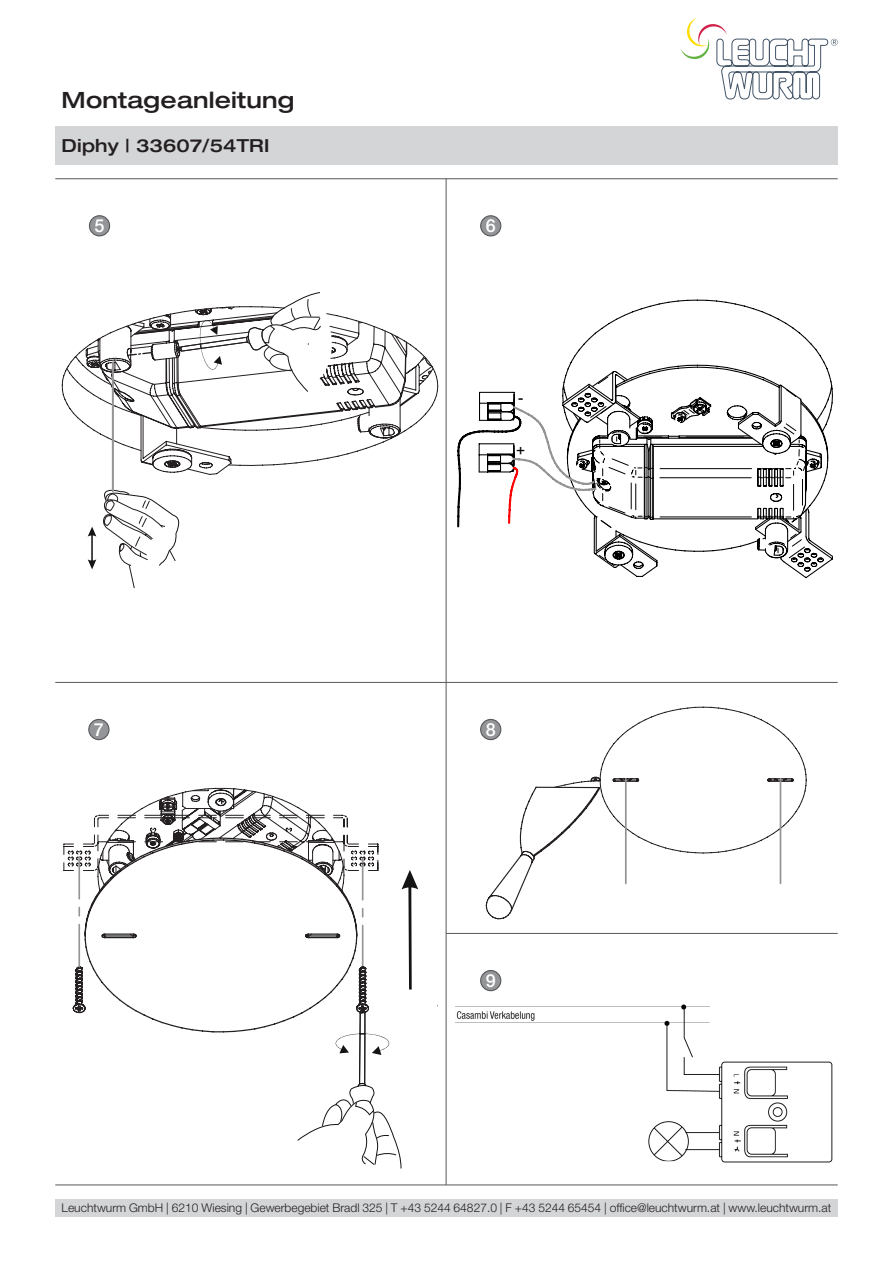
<style>
.page{position:relative;width:893px;height:1263px;background:#fff}
.page>*{position:absolute;margin:0;border:0;box-sizing:border-box;transform-origin:0 0}
.t1{font:500 expanded 22.5px "Helvetica Neue LT Pro";letter-spacing:.01em;color:#231f20}
.t2{font:500 expanded 18px "Helvetica Neue LT Pro";letter-spacing:.01em;color:#231f20}
.t3{font:500 18px "Helvetica Neue LT Pro";color:#fff}
.t4{font:15.6px "Arial";color:#000}
.t5{font:300 12px "Helvetica Neue LT Pro";color:#231f20}
</style>
<div class="page">
<div style="left:55px;top:126px;width:783px;height:39px;background:#d4d5d7"></div>
<div style="left:55px;top:1199px;width:783px;height:17px;background:#d4d5d7"></div>
<svg style="left:681px;top:18px;width:157px;height:81px"></svg>
<hr style="left:55px;top:682px;width:783px;height:1px;background:#57585a">
<hr style="left:446px;top:933px;width:392px;height:1px;background:#57585a">
<hr style="left:55px;top:1184px;width:783px;height:1px;background:#57585a">
<hr style="left:55px;top:178px;width:783px;height:1px;background:#57585a">
<hr style="left:446px;top:178px;width:1px;height:1007px;background:#57585a">
<div style="left:89px;top:216px;width:21px;height:20px;background:#939598;border-radius:50%"></div>
<div style="left:89px;top:215px;width:21px;height:21px;border:1px solid #57585a;border-radius:50%"></div>
<div style="left:89px;top:719px;width:20px;height:21px;background:#939598;border-radius:50%"></div>
<div style="left:88px;top:719px;width:22px;height:21px;border:1px solid #57585a;border-radius:50%"></div>
<svg style="left:481px;top:719px;width:20px;height:21px"></svg>
<div style="left:480px;top:719px;width:21px;height:21px;border:1px solid #57585a;border-radius:50%"></div>
<div style="left:481px;top:970px;width:20px;height:21px;background:#939598;border-radius:50%"></div>
<div style="left:480px;top:970px;width:21px;height:21px;border:1px solid #57585a;border-radius:50%"></div>
<div style="left:481px;top:216px;width:20px;height:20px;background:#939598;border-radius:50%"></div>
<div style="left:480px;top:215px;width:21px;height:21px;border:1px solid #57585a;border-radius:50%"></div>
<svg style="left:62px;top:347px;width:24px;height:78px"></svg>
<svg style="left:86px;top:292px;width:352px;height:175px"></svg>
<hr style="left:112px;top:362px;width:2px;height:129px;background:#949494">
<svg style="left:88px;top:490px;width:92px;height:99px"></svg>
<svg style="left:566px;top:299px;width:267px;height:279px"></svg>
<svg style="left:457px;top:373px;width:366px;height:196px"></svg>
<svg style="left:63px;top:788px;width:355px;height:381px"></svg>
<hr style="left:78px;top:924px;width:2px;height:43px;background:#949494">
<svg style="left:485px;top:707px;width:322px;height:213px"></svg>
<hr style="left:625px;top:779px;width:2px;height:104px;background:#949494">
<hr style="left:780px;top:779px;width:1px;height:104px;background:#949494">
<img style="left:455px;top:1004px;width:378px;height:159px">
<img style="left:456px;top:1008px;width:82px;height:13px">
<h1 class="t1" style="left:62px;top:86px;width:234px">Montageanleitung</h1>
<h2 class="t2" style="left:62px;top:134px;width:209px">Diphy | 33607/54TRI</h2>
<h2 class="t3" style="left:95px;top:215px;width:12px">5</h2>
<h2 class="t3" style="left:486px;top:215px;width:12px">6</h2>
<h3 class="t4" style="left:518px;top:387px;width:7px">-</h3>
<h3 class="t4" style="left:516px;top:440px;width:11px">+</h3>
<h2 class="t3" style="left:94px;top:719px;width:12px">7</h2>
<h2 class="t3" style="left:486px;top:719px;width:12px">8</h2>
<h2 class="t3" style="left:486px;top:970px;width:12px">9</h2>
<p class="t5" style="left:62px;top:1200px;width:771px">Leuchtwurm GmbH | 6210 Wiesing | Gewerbegebiet Bradl 325 | T +43 5244 64827.0 | F +43 5244 65454 | office@leuchtwurm.at | www.leuchtwurm.at</p>
</div>
